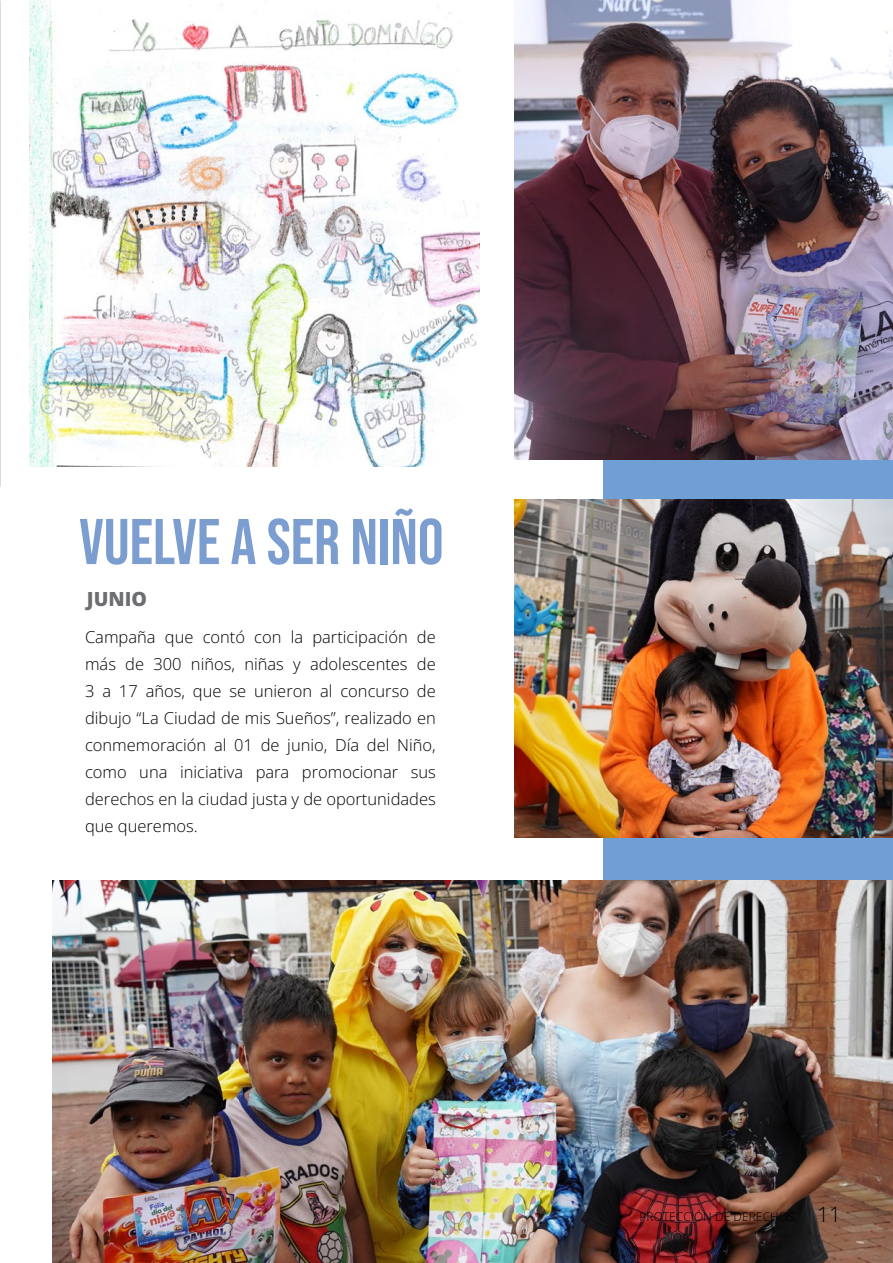
<style>
.page{position:relative;width:893px;height:1263px;background:#fff}
.page>*{position:absolute;margin:0;border:0;box-sizing:border-box;transform-origin:0 0}
.t1{font:64.5px "Bebas Neue";color:#7c9dcf}
.t2{font:800 19.5px "Open Sans";color:#6d6e71}
.t3{font:300 16.5px/27px "Open Sans";color:#000;text-align:justify}
.t4{font:300 12px "Open Sans";letter-spacing:.005em;color:#000}
.s1{font-size:21px}
</style>
<div class="page">
<div style="left:604px;top:418px;width:289px;height:797px;background:#6f9fd5"></div>
<img style="left:515px;top:500px;width:378px;height:337px">
<img style="left:515px;top:0;width:378px;height:459px">
<img style="left:29px;top:0;width:451px;height:466px">
<img style="left:53px;top:881px;width:840px;height:382px">
<img style="left:0;top:0;width:1px;height:486px">
<h1 class="t1" style="left:79px;top:505px;width:366px">VUELVE A SER NIÑO</h1>
<p class="t2" style="left:87px;top:585px;width:62px">JUNIO</p>
<p class="t3" style="left:85px;top:623px;width:352px">Campaña que contó con la participación de más de 300 niños, niñas y adolescentes de 3 a 17 años, que se unieron al concurso de dibujo “La Ciudad de mis Sueños”, realizado en conmemoración al 01 de junio, Día del Niño, como una iniciativa para promocionar sus derechos en la ciudad justa y de oportunidades que queremos.</p>
<p class="t4" style="left:639px;top:1208px;width:203px">PROTECCIÓN DE DERECHOS <span class="s1">11</span></p>
</div>
